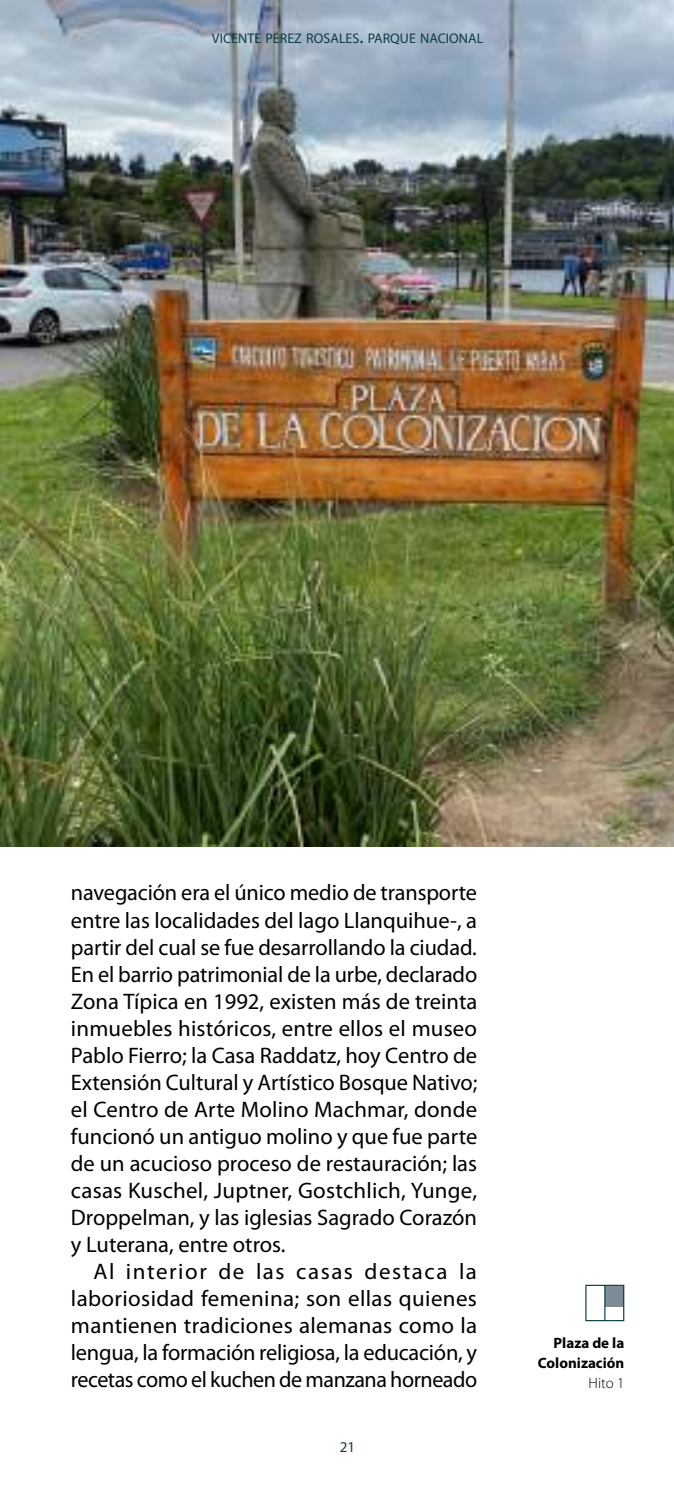
<style>
.page{position:relative;width:674px;height:1489px;background:#fff}
.page>*{position:absolute;margin:0;border:0;box-sizing:border-box;transform-origin:0 0}
.t1{font:22.5px/27px "Myriad Pro";letter-spacing:-.01em;color:#000;text-align:justify}
.t2{font:700 15px/20px "Myriad Pro";color:#000;text-align:right}
.t3{font:300 15px "Myriad Pro";color:#000}
.t4{font:15px "Myriad Pro";color:#0d3d49}
.t5{font:14px "Myriad Pro";color:#0d3d49}
.s1{font-size:20px}
</style>
<div class="page">
<img style="left:0;top:0;width:673px;height:846px">
<div style="left:605px;top:1285px;width:18px;height:21px;background:#7c8b95"></div>
<div style="left:585px;top:1284px;width:39px;height:37px;border:1px solid #0d3d49"></div>
<hr style="left:604px;top:1285px;width:1px;height:35px;background:#0d3d49">
<p class="t5" style="left:212px;top:29px;width:272px">VICENTE PÉREZ ROSALES<span class="s1">.</span> PARQUE NACIONAL</p>
<p class="t1" style="left:71px;top:879px;width:407px">navegación era el único medio de transporte entre las localidades del lago Llanquihue-, a partir del cual se fue desarrollando la ciudad.<br>En el barrio patrimonial de la urbe, declarado Zona Típica en 1992, existen más de treinta inmuebles históricos, entre ellos el museo Pablo Fierro; la Casa Raddatz, hoy Centro de Extensión Cultural y Artístico Bosque Nativo; el Centro de Arte Molino Machmar, donde funcionó un antiguo molino y que fue parte de un acucioso proceso de restauración; las casas Kuschel, Juptner, Gostchlich, Yunge, Droppelman, y las iglesias Sagrado Corazón y Luterana, entre otros.</p>
<p class="t1" style="left:71px;top:1257px;width:407px;text-indent:22px">Al interior de las casas destaca la laboriosidad femenina; son ellas quienes mantienen tradiciones alemanas como la lengua, la formación religiosa, la educación, y recetas como el kuchen de manzana horneado</p>
<p class="t4" style="left:340px;top:1437px;width:17px">21</p>
<p class="t2" style="left:537px;top:1332px;width:88px">Plaza de la<br>Colonización</p>
<p class="t3" style="left:588px;top:1374px;width:37px">Hito 1</p>
</div>
